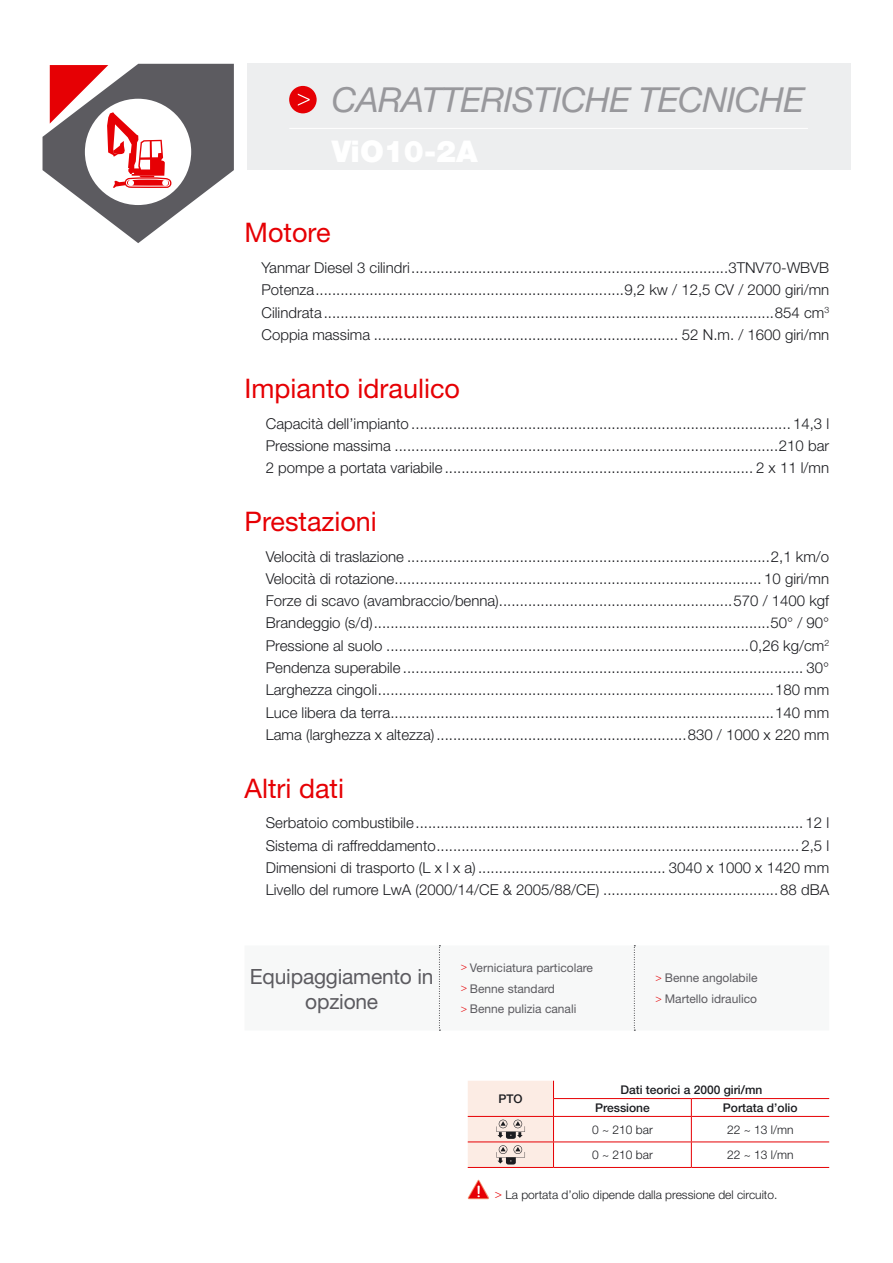
<style>
.page{position:relative;width:893px;height:1263px;background:#fff}
.page>*{position:absolute;margin:0;border:0;box-sizing:border-box;transform-origin:0 0}
.t1{font:italic 34.5px "Helvetica Neue";letter-spacing:-.02em;color:#98989c}
.t2{font:27px "Helvetica Neue";color:#e60004}
.t3{font:21px/25.2px "Helvetica Neue";letter-spacing:-.01em;color:#5c5b60;text-align:center}
.t4{font:300 15px/22.2px "Helvetica Neue";color:#1b1c20;text-align:justify}
.t5{font:12px/20.7px "Helvetica Neue";color:#5c5b60}
.t6{font:300 12px "Helvetica Neue";color:#1b1c20}
.t7{font:500 12px/17.9px "Helvetica Neue";color:#1b1c20}
.s1{font-weight:300;font-size:10.5px;color:#e60004}
.s2{color:#e60004}
</style>
<div class="page">
<hr style="left:553px;top:1098px;width:138px;height:1px;background:#e60004">
<hr style="left:691px;top:1098px;width:138px;height:1px;background:#e60004">
<hr style="left:553px;top:1116px;width:138px;height:1px;background:#e60004">
<hr style="left:691px;top:1116px;width:138px;height:1px;background:#e60004">
<hr style="left:553px;top:1141px;width:138px;height:1px;background:#e60004">
<hr style="left:691px;top:1141px;width:138px;height:1px;background:#e60004">
<svg style="left:691px;top:1099px;width:1px;height:68px"></svg>
<hr style="left:468px;top:1167px;width:85px;height:1px;background:#e60004">
<hr style="left:553px;top:1167px;width:138px;height:1px;background:#e60004">
<hr style="left:691px;top:1167px;width:138px;height:1px;background:#e60004">
<svg style="left:468px;top:1081px;width:86px;height:86px;background:#f1dad3"></svg>
<svg style="left:468px;top:1180px;width:21px;height:19px"></svg>
<svg style="left:439px;top:945px;width:1px;height:86px"></svg>
<svg style="left:634px;top:945px;width:1px;height:86px"></svg>
<div style="left:247px;top:64px;width:603px;height:106px;background:#edeeef"></div>
<svg style="left:43px;top:64px;width:191px;height:179px"></svg>
<div style="left:289px;top:86px;width:28px;height:27px;background:#e60004;border-radius:50%"></div>
<svg style="left:298px;top:94px;width:12px;height:12px"></svg>
<hr style="left:289px;top:128px;width:519px;height:1px;background:#fff">
<h1 class="t1" style="left:332px;top:79px;width:474px">CARATTERISTICHE TECNICHE</h1>
<h2 class="t2" style="left:244px;top:217px;width:88px">Motore</h2>
<p class="t4" style="left:261px;top:256px;width:569px">Yanmar Diesel 3 cilindri............................................................................3TNV70-WBVB Potenza..........................................................................9,2 kw / 12,5 CV / 2000 giri/mn Cilindrata............................................................................................................854 cm<sup>3<br></sup>Coppia massima ......................................................................... 52 N.m. / 1600 giri/mn</p>
<h2 class="t2" style="left:244px;top:372px;width:217px">Impianto idraulico</h2>
<p class="t4" style="left:266px;top:412px;width:565px">Capacità dell’impianto ........................................................................................... 14,3 l Pressione massima ............................................................................................210 bar 2 pompe a portata variabile .......................................................................... 2 x 11 l/mn</p>
<h2 class="t2" style="left:244px;top:505px;width:134px">Prestazioni</h2>
<p class="t4" style="left:266px;top:545px;width:565px">Velocità di traslazione .......................................................................................2,1 km/o Velocità di rotazione........................................................................................ 10 giri/mn Forze di scavo (avambraccio/benna)........................................................570 / 1400 kgf Brandeggio (s/d)...............................................................................................50° / 90° Pressione al suolo .......................................................................................0,26 kg/cm<sup>2<br></sup>Pendenza superabile ................................................................................................ 30° Larghezza cingoli...............................................................................................180 mm Luce libera da terra............................................................................................140 mm Lama (larghezza x altezza)............................................................830 / 1000 x 220 mm</p>
<h2 class="t2" style="left:244px;top:772px;width:101px">Altri dati</h2>
<p class="t4" style="left:266px;top:812px;width:565px">Serbatoio combustibile............................................................................................. 12 l Sistema di raffreddamento....................................................................................... 2,5 l Dimensioni di trasporto (L x l x a) ............................................. 3040 x 1000 x 1420 mm Livello del rumore LwA (2000/14/CE &amp; 2005/88/CE) ..........................................88 dBA</p>
<h3 class="t3" style="left:250px;top:963px;width:185px">Equipaggiamento in opzione</h3>
<p class="t5" style="left:461px;top:957px;width:134px"><span class="s1">&gt;</span> Verniciatura particolare <span class="s1">&gt;</span> Benne standard<br><span class="s1">&gt;</span> Benne pulizia canali</p>
<p class="t5" style="left:656px;top:967px;width:103px"><span class="s1">&gt;</span> Benne angolabile <span class="s1">&gt;</span> Martello idraulico</p>
<p class="t7" style="left:498px;top:1090px;width:26px">PTO</p>
<p class="t7" style="left:595px;top:1081px;width:169px;text-indent:25px">Dati teorici a 2000 giri/mn<br>Pressione</p>
<p class="t7" style="left:723px;top:1099px;width:76px">Portata d’olio</p>
<p class="t6" style="left:592px;top:1122px;width:62px">0 ~ 210 bar</p>
<p class="t6" style="left:727px;top:1122px;width:68px">22 ~ 13 l/mn</p>
<p class="t6" style="left:592px;top:1148px;width:62px">0 ~ 210 bar</p>
<p class="t6" style="left:727px;top:1148px;width:68px">22 ~ 13 l/mn</p>
<p class="t6" style="left:495px;top:1187px;width:284px"><span class="s2">&gt;</span> La portata d’olio dipende dalla pressione del circuito.</p>
</div>
